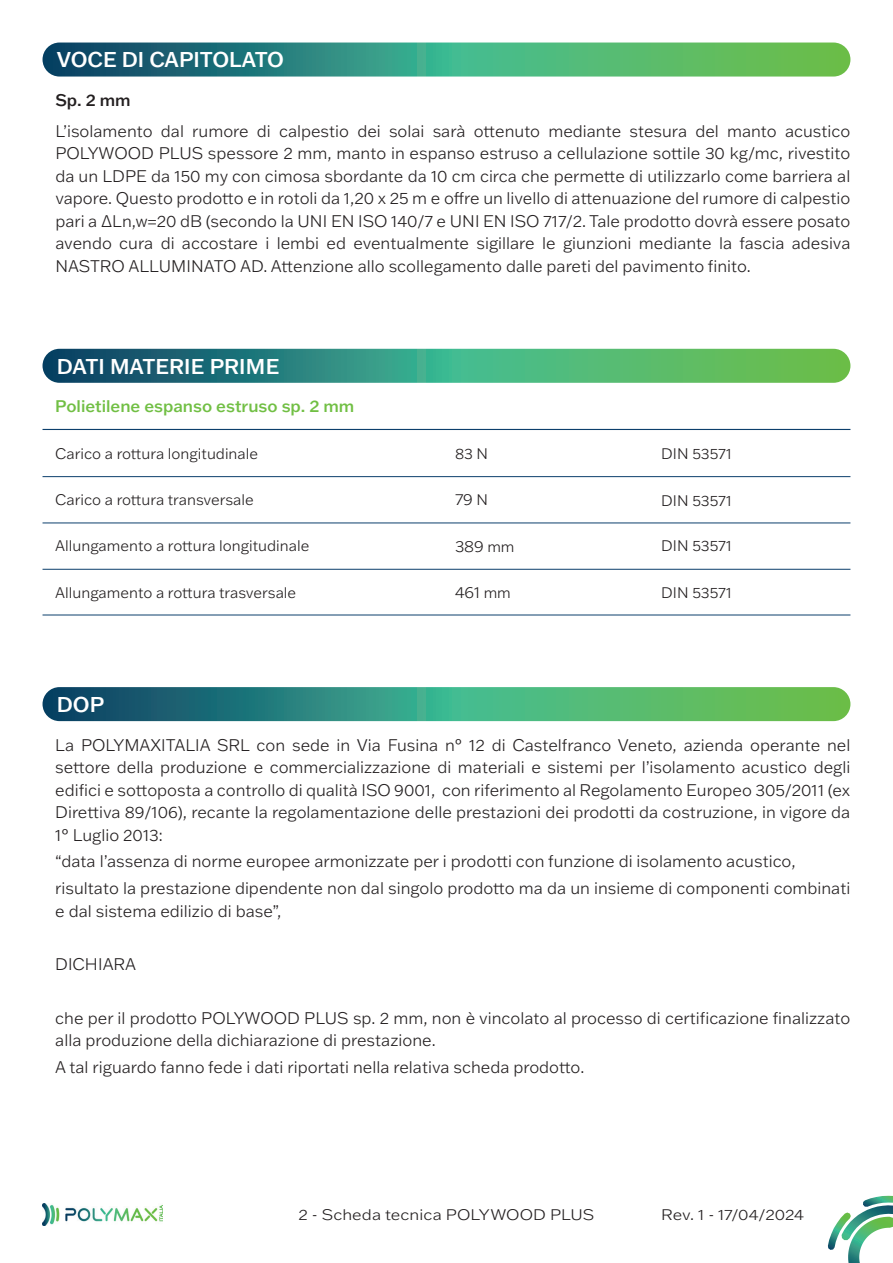
<style>
.page{position:relative;width:893px;height:1263px;background:#fff}
.page>*{position:absolute;margin:0;border:0;box-sizing:border-box;transform-origin:0 0}
.t1{font:500 21px "Franklin Gothic ATF";color:#fff}
.t2{font:300 16.5px/22.5px "Franklin Gothic ATF";color:#231f20;text-align:justify}
.t3{font:500 16.5px "Franklin Gothic ATF";color:#71bf44}
.t4{font:500 16.5px "Franklin Gothic ATF";color:#231f20}
.t5{font:300 15px "Franklin Gothic ATF";color:#231f20}
.t6{font:300 15px "Franklin Gothic ATF";color:#231f20;scale:1.1 1}
</style>
<div class="page">
<svg style="left:827px;top:1195px;width:66px;height:68px"></svg>
<img style="left:43px;top:1204px;width:119px;height:21px">
<svg style="left:43px;top:43px;width:807px;height:34px;background:#409b75"></svg>
<hr style="left:43px;top:476px;width:807px;height:1px;background:#0c3f6c">
<hr style="left:43px;top:523px;width:807px;height:1px;background:#0c3f6c">
<hr style="left:43px;top:569px;width:807px;height:1px;background:#0c3f6c">
<hr style="left:43px;top:615px;width:807px;height:1px;background:#0c3f6c">
<svg style="left:43px;top:349px;width:807px;height:34px;background:#3f9a74"></svg>
<hr style="left:43px;top:429px;width:807px;height:1px;background:#0c3f6c">
<svg style="left:43px;top:687px;width:807px;height:34px;background:#3e9a73"></svg>
<p class="t1" style="left:57px;top:46px;width:229px">VOCE DI CAPITOLATO</p>
<p class="t4" style="left:55px;top:89px;width:77px">Sp. 2 mm</p>
<p class="t2" style="left:55px;top:119px;width:797px">L’isolamento dal rumore di calpestio dei solai sarà ottenuto mediante stesura del manto acustico POLYWOOD PLUS spessore 2 mm, manto in espanso estruso a cellulazione sottile 30 kg/mc, rivestito da un LDPE da 150 my con cimosa sbordante da 10 cm circa che permette di utilizzarlo come barriera al vapore. Questo prodotto e in rotoli da 1,20 x 25 m e offre un livello di attenuazione del rumore di calpestio pari a ΔLn,w=20 dB (secondo la UNI EN ISO 140/7 e UNI EN ISO 717/2. Tale prodotto dovrà essere posato avendo cura di accostare i lembi ed eventualmente sigillare le giunzioni mediante la fascia adesiva NASTRO ALLUMINATO AD. Attenzione allo scollegamento dalle pareti del pavimento finito.</p>
<p class="t1" style="left:57px;top:352px;width:224px">DATI MATERIE PRIME</p>
<p class="t3" style="left:55px;top:395px;width:300px">Polietilene espanso estruso sp. 2 mm</p>
<p class="t5" style="left:55px;top:443px;width:204px">Carico a rottura longitudinale</p>
<p class="t5" style="left:55px;top:490px;width:200px">Carico a rottura transversale</p>
<p class="t5" style="left:55px;top:536px;width:256px">Allungamento a rottura longitudinale</p>
<p class="t5" style="left:55px;top:582px;width:242px">Allungamento a rottura trasversale</p>
<p class="t1" style="left:57px;top:690px;width:49px">DOP</p>
<p class="t5" style="left:455px;top:444px;width:35px">83 N</p>
<p class="t5" style="left:455px;top:490px;width:35px">79 N</p>
<p class="t5" style="left:455px;top:536px;width:61px">389 mm</p>
<p class="t5" style="left:455px;top:582px;width:57px">461 mm</p>
<p class="t5" style="left:661px;top:443px;width:72px">DIN 53571</p>
<p class="t5" style="left:661px;top:490px;width:72px">DIN 53571</p>
<p class="t5" style="left:661px;top:536px;width:72px">DIN 53571</p>
<p class="t5" style="left:661px;top:582px;width:72px">DIN 53571</p>
<p class="t2" style="left:55px;top:733px;width:797px">La POLYMAXITALIA SRL con sede in Via Fusina n° 12 di Castelfranco Veneto, azienda operante nel settore della produzione e commercializzazione di materiali e sistemi per l’isolamento acustico degli edifici e sottoposta a controllo di qualità ISO 9001, con riferimento al Regolamento Europeo 305/2011 (ex Direttiva 89/106), recante la regolamentazione delle prestazioni dei prodotti da costruzione, in vigore da 1° Luglio 2013:</p>
<p class="t2" style="left:55px;top:848px;width:797px;line-height:26.7px">“data l’assenza di norme europee armonizzate per i prodotti con funzione di isolamento acustico, risultato la prestazione dipendente non dal singolo prodotto ma da un insieme di componenti combinati</p>
<p class="t2" style="left:55px;top:899px;width:228px">e dal sistema edilizio di base”,</p>
<p class="t2" style="left:55px;top:952px;width:82px">DICHIARA</p>
<p class="t2" style="left:55px;top:1006px;width:797px">che per il prodotto POLYWOOD PLUS sp. 2 mm, non è vincolato al processo di certificazione finalizzato alla produzione della dichiarazione di prestazione.</p>
<p class="t2" style="left:55px;top:1055px;width:531px">A tal riguardo fanno fede i dati riportati nella relativa scheda prodotto.</p>
<p class="t6" style="left:299px;top:1204px;width:270px">2 - Scheda tecnica POLYWOOD PLUS</p>
<p class="t6" style="left:661px;top:1205px;width:131px">Rev. 1 - 17/04/2024</p>
</div>
